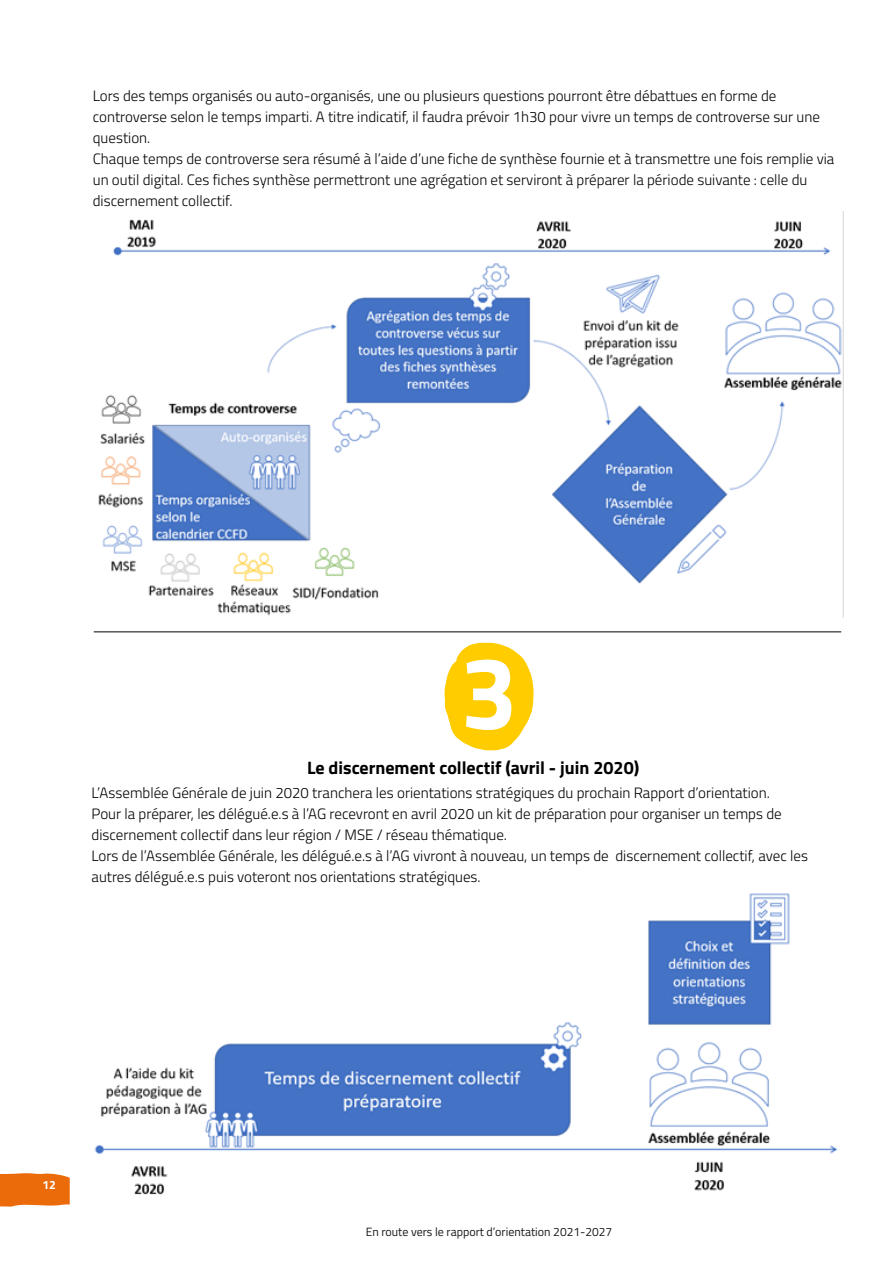
<style>
.page{position:relative;width:893px;height:1263px;background:#fff}
.page>*{position:absolute;margin:0;border:0;box-sizing:border-box;transform-origin:0 0}
.t1{font:700 103.05px "Titillium Web";color:#fff}
.t2{font:700 18px "Titillium Web";color:#000}
.t3{font:300 15px/21px "Titillium Web";color:#000}
.t4{font:12px "Titillium Web";color:#1a1a1a}
.t5{font:700 12px "Titillium Web";color:#fff}
</style>
<div class="page">
<svg style="left:0;top:1173px;width:70px;height:33px;background:#ec7218"></svg>
<img style="left:98px;top:212px;width:745px;height:406px">
<img style="left:94px;top:893px;width:744px;height:302px">
<svg style="left:444px;top:643px;width:90px;height:107px"></svg>
<hr style="left:94px;top:631px;width:747px;height:1px;background:#000">
<p class="t3" style="left:93px;top:85px;width:743px">Lors des temps organisés ou auto-organisés, une ou plusieurs questions pourront être débattues en forme de controverse selon le temps imparti. A titre indicatif, il faudra prévoir 1h30 pour vivre un temps de controverse sur une question.<br>Chaque temps de controverse sera résumé à l’aide d’une fiche de synthèse fournie et à transmettre une fois remplie via un outil digital. Ces fiches synthèse permettront une agrégation et serviront à préparer la période suivante : celle du discernement collectif.</p>
<h1 class="t1" style="left:460px;top:614px;width:59px">3</h1>
<p class="t2" style="left:307px;top:754px;width:334px">Le discernement collectif (avril - juin 2020)</p>
<p class="t3" style="left:92px;top:782px;width:718px">L’Assemblée Générale de juin 2020 tranchera les orientations stratégiques du prochain Rapport d’orientation.<br>Pour la préparer, les délégué.e.s à l’AG recevront en avril 2020 un kit de préparation pour organiser un temps de discernement collectif dans leur région / MSE / réseau thématique.<br>Lors de l’Assemblée Générale, les délégué.e.s à l’AG vivront à nouveau, un temps de discernement collectif, avec les autres délégué.e.s puis voteront nos orientations stratégiques.</p>
<p class="t5" style="left:43px;top:1175px;width:15px">12</p>
<p class="t4" style="left:366px;top:1223px;width:248px">En route vers le rapport d’orientation 2021-2027</p>
</div>
